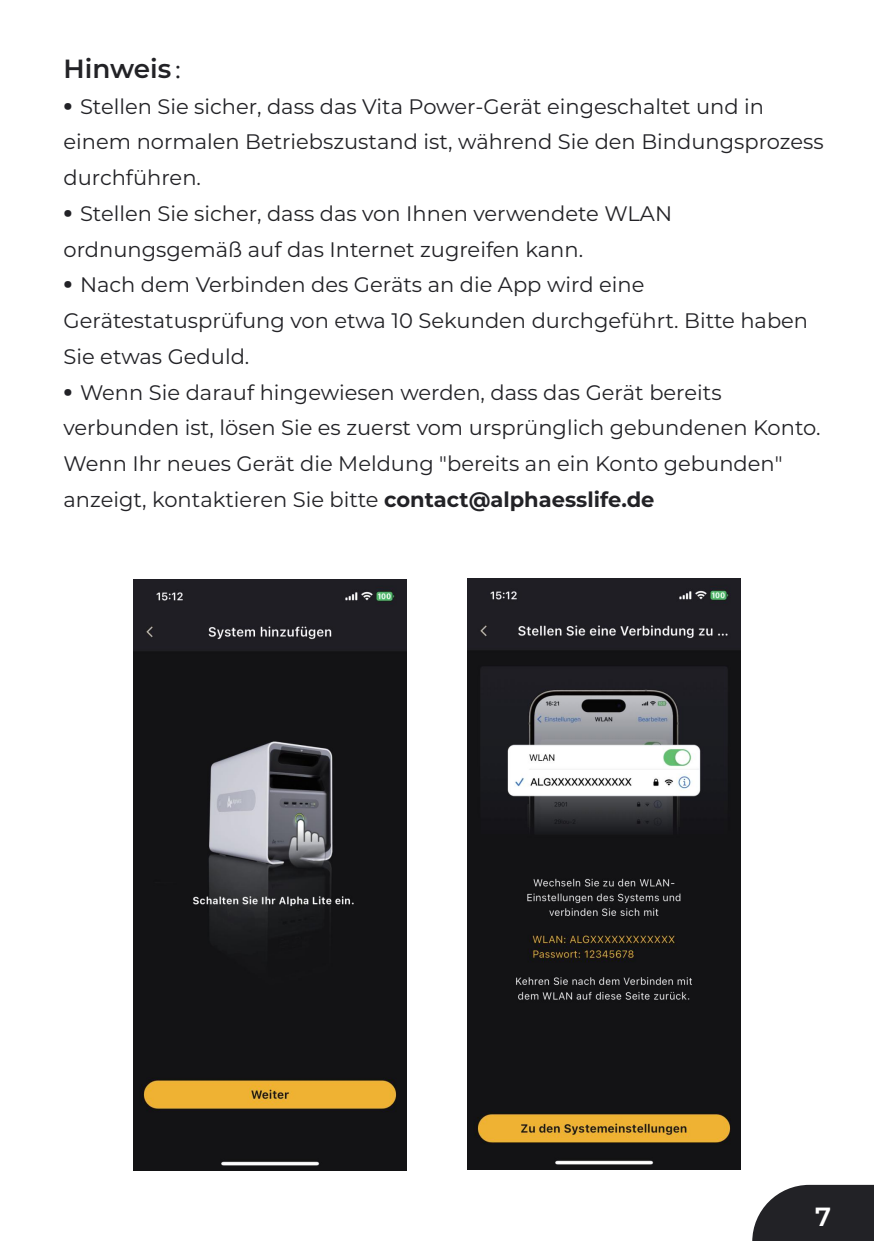
<style>
.page{position:relative;width:874px;height:1241px;background:#fff}
.page>*{position:absolute;margin:0;border:0;box-sizing:border-box;transform-origin:0 0}
.t1{font:600 26.25px "Montserrat";color:#222226}
.t2{font:600 26.25px "Montserrat";color:#fff}
.t3{font:21px/35.7px "Montserrat";color:#222226}
.s1{font-family:"Adobe Song Std";font-weight:300}
.s2{font-weight:900;font-size:26.25px}
.s3{font-weight:700}
</style>
<div class="page">
<svg style="left:752px;top:1184px;width:121px;height:56px;background:#3c3c40"></svg>
<img style="left:133px;top:579px;width:273px;height:591px">
<img style="left:467px;top:578px;width:273px;height:591px">
<p class="t1" style="left:63px;top:50px;width:135px">Hinweis<span class="s1">：</span></p>
<p class="t3" style="left:63px;top:88px;width:761px"><span class="s2">·</span> Stellen Sie sicher, dass das Vita Power-Gerät eingeschaltet und in einem normalen Betriebszustand ist, während Sie den Bindungsprozess durchführen.<br><span class="s2">·</span> Stellen Sie sicher, dass das von Ihnen verwendete WLAN ordnungsgemäß auf das Internet zugreifen kann.<br><span class="s2">·</span> Nach dem Verbinden des Geräts an die App wird eine Gerätestatusprüfung von etwa 10 Sekunden durchgeführt. Bitte haben Sie etwas Geduld.<br><span class="s2">·</span> Wenn Sie darauf hingewiesen werden, dass das Gerät bereits verbunden ist, lösen Sie es zuerst vom ursprünglich gebundenen Konto.<br>Wenn Ihr neues Gerät die Meldung "bereits an ein Konto gebunden" anzeigt, kontaktieren Sie bitte <span class="s3">contact@alphaesslife.de</span></p>
<p class="t2" style="left:814px;top:1197px;width:17px">7</p>
</div>
